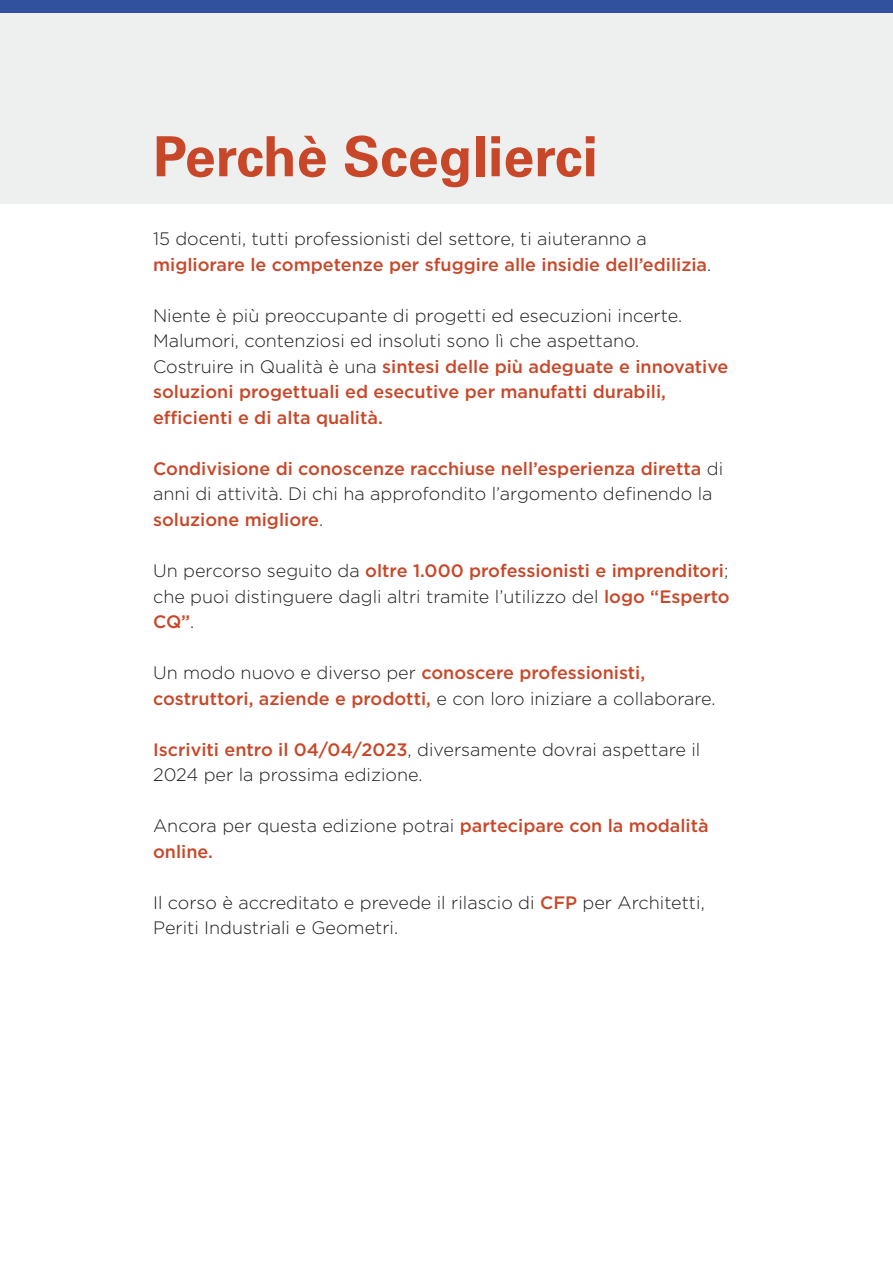
<style>
.page{position:relative;width:893px;height:1263px;background:#fff}
.page>*{position:absolute;margin:0;border:0;box-sizing:border-box;transform-origin:0 0}
.t1{font:700 55.5px "Univers LT Std";color:#c84728}
._23_testi_norm{font:500 18px/25.5px "Gotham";color:#c84728}
._23_testi_norm-2{font:300 18px/25.5px "Gotham";color:#1d1d1f}
.s1{font-weight:300;color:#1d1d1f}
.s2{font-weight:500;color:#c84728}
</style>
<div class="page">
<div style="left:0;top:13px;width:893px;height:191px;background:#eef0ef"></div>
<div style="left:0;top:0;width:893px;height:13px;background:#31519f"></div>
<p class="t1" style="left:153px;top:124px;width:446px">Perchè Sceglierci</p>
<p class="_23_testi_norm" style="left:153px;top:226px;width:560px"><span class="s1">15 docenti, tutti professionisti del settore, ti aiuteranno a </span>migliorare le competenze per sfuggire alle insidie dell’edilizia<span class="s1">.</span></p>
<p class="_23_testi_norm-2" style="left:153px;top:302px;width:531px">Niente è più preoccupante di progetti ed esecuzioni incerte.<br>Malumori, contenziosi ed insoluti sono lì che aspettano.</p>
<p class="_23_testi_norm" style="left:153px;top:354px;width:577px"><span class="s1">Costruire in Qualità è una</span> sintesi delle più adeguate e innovative soluzioni progettuali ed esecutive per manufatti durabili, efficienti e di alta qualità.</p>
<p class="_23_testi_norm" style="left:153px;top:456px;width:572px">Condivisione di conoscenze racchiuse nell’esperienza diretta <span class="s1">di anni di attività. Di chi ha approfondito l’argomento definendo la </span>soluzione migliore<span class="s1">.</span></p>
<p class="_23_testi_norm-2" style="left:153px;top:557px;width:578px;text-align:justify">Un percorso seguito da <span class="s2">oltre 1.000 professionisti e imprenditori</span>; che puoi distinguere dagli altri tramite l’utilizzo del <span class="s2">logo “Esperto CQ”</span>.</p>
<p class="_23_testi_norm" style="left:153px;top:660px;width:564px"><span class="s1">Un modo nuovo e diverso per</span> conoscere professionisti, costruttori, aziende e prodotti, <span class="s1">e con loro iniziare a collaborare.</span></p>
<p class="_23_testi_norm-2" style="left:153px;top:736px;width:549px"><span class="s2">Iscriviti entro il 04/04/2023</span>, diversamente dovrai aspettare il<br>2024 per la prossima edizione.</p>
<p class="_23_testi_norm" style="left:153px;top:813px;width:557px"><span class="s1">Ancora per questa edizione potrai</span> partecipare con la modalità online.</p>
<p class="_23_testi_norm-2" style="left:153px;top:889px;width:553px">Il corso è accreditato e prevede il rilascio di <span class="s2">CFP</span> per Architetti,<br>Periti Industriali e Geometri.</p>
</div>
